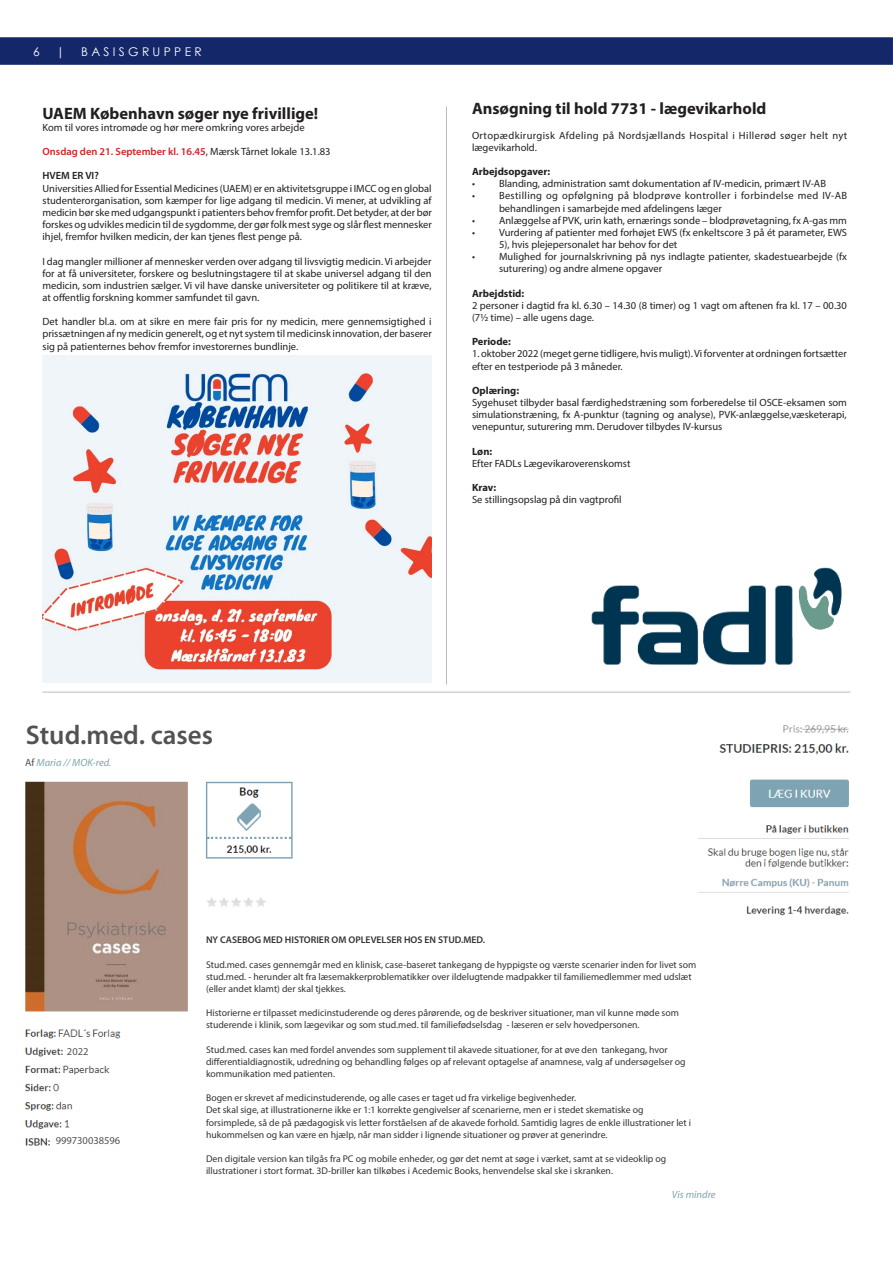
<style>
.page{position:relative;width:893px;height:1263px;background:#fff}
.page>*{position:absolute;margin:0;border:0;box-sizing:border-box;transform-origin:0 0}
.Brødtekst{font:600 27px "Myriad Pro";color:#525252}
.Brødtekst-2{font:700 16.5px "Myriad Pro";color:#231f20}
.Overskrift_mellem{font:700 16.5px "Myriad Pro";color:#231f20}
.t1{font:12px "Century Gothic";color:#fff}
.Brødtekst-3{font:10.5px/12.1px "Myriad Pro";color:#231f20;text-align:justify}
.Brødtekst-4{font:10.5px/12.1px "Myriad Pro";letter-spacing:.025em;color:#231f20}
.Brødtekst-5{font:10.5px/12.1px "Myriad Pro";letter-spacing:.035em;color:#231f20}
.Brødtekst-6{font:600 10.5px "Myriad Pro";color:#d1232a}
.Brødtekst-7{font:700 10.5px "Myriad Pro";color:#231f20}
.Brødtekst-8{font:italic 10.5px "Myriad Pro";color:#7ea4b3}
.Brødtekst-9{font:10.5px "Myriad Pro";color:#525252}
.Brødtekst-10{font:600 10.5px "Myriad Pro";color:#231f20}
.Brødtekst-11{font:9.75px/12.1px "Myriad Pro";color:#333}
.Brødtekst-12{font:600 9.75px "Myriad Pro";color:#333}
.s1{font-weight:400;color:#231f20}
.s2{font-style:normal;color:#525252}
</style>
<div class="page">
<div style="left:0;top:37px;width:893px;height:28px;background:#142768;border:2px solid #142768"></div>
<img style="left:24px;top:725px;width:825px;height:421px">
<div style="left:65px;top:1040px;width:48px;height:23px;background:#fff"></div>
<div style="left:202px;top:929px;width:502px;height:252px;background:#fff"></div>
<hr style="left:446px;top:106px;width:1px;height:579px;background:#bcbdc0">
<img style="left:43px;top:355px;width:389px;height:327px">
<hr style="left:43px;top:692px;width:807px;height:1px;background:#bcbdc0">
<div style="left:20px;top:720px;width:297px;height:34px;background:#fff"></div>
<div style="left:23px;top:755px;width:321px;height:25px;background:#fff"></div>
<div style="left:52px;top:1129px;width:77px;height:23px;background:#fff"></div>
<img style="left:591px;top:567px;width:251px;height:98px">
<p class="t1" style="left:33px;top:43px;width:8px">6</p>
<p class="t1" style="left:57px;top:43px;width:10px">|</p>
<p class="t1" style="left:81px;top:43px;width:122px">B A S I S G R U P P E R</p>
<p class="Overskrift_mellem" style="left:43px;top:102px;width:277px">UAEM København søger nye frivillige!</p>
<p class="Brødtekst-3" style="left:43px;top:121px;width:264px">Kom til vores intromøde og hør mere omkring vores arbejde</p>
<p class="Brødtekst-6" style="left:43px;top:145px;width:290px">Onsdag den 21. September kl. 16.45<span class="s1">, Mærsk Tårnet lokale 13.1.83</span></p>
<p class="Brødtekst-10" style="left:43px;top:169px;width:58px">HVEM ER VI?</p>
<p class="Brødtekst-3" style="left:43px;top:182px;width:391px">Universities Allied for Essential Medicines (UAEM) er en aktivitetsgruppe i IMCC og en global studenterorganisation, som kæmper for lige adgang til medicin. Vi mener, at udvikling af medicin bør ske med udgangspunkt i patienters behov fremfor profit. Det betyder, at der bør forskes og udvikles medicin til de sygdomme, der gør folk mest syge og slår flest mennesker ihjel, fremfor hvilken medicin, der kan tjenes flest penge på.</p>
<p class="Brødtekst-3" style="left:43px;top:255px;width:391px">I dag mangler millioner af mennesker verden over adgang til livsvigtig medicin. Vi arbejder for at få universiteter, forskere og beslutningstagere til at skabe universel adgang til den medicin, som industrien sælger. Vi vil have danske universiteter og politikere til at kræve, at offentlig forskning kommer samfundet til gavn.</p>
<p class="Brødtekst-3" style="left:43px;top:315px;width:391px">Det handler bl.a. om at sikre en mere fair pris for ny medicin, mere gennemsigtighed i prissætningen af ny medicin generelt, og et nyt system til medicinsk innovation, der baserer sig på patienternes behov fremfor investorernes bundlinje.</p>
<p class="Brødtekst-2" style="left:472px;top:98px;width:296px">Ansøgning til hold 7731 - lægevikarhold</p>
<p class="Brødtekst-5" style="left:472px;top:129px;width:377px">Ortopædkirurgisk Afdeling på Nordsjællands Hospital i Hillerød søger helt nyt lægevikarhold.</p>
<p class="Brødtekst-7" style="left:472px;top:165px;width:80px">Arbejdsopgaver:</p>
<p class="Brødtekst-3" style="left:472px;top:178px;width:356px">• Blanding, administration samt dokumentation af IV-medicin, primært IV-AB</p>
<p class="Brødtekst-4" style="left:499px;top:190px;width:350px;text-indent:-27px">• Bestilling og opfølgning på blodprøve kontroller i forbindelse med IV-AB behandlingen i samarbejde med afdelingens læger</p>
<p class="Brødtekst-3" style="left:472px;top:214px;width:377px">• Anlæggelse af PVK, urin kath, ernærings sonde – blodprøvetagning, fx A-gas mm</p>
<p class="Brødtekst-3" style="left:499px;top:226px;width:350px;text-indent:-27px">• Vurdering af patienter med forhøjet EWS (fx enkeltscore 3 på ét parameter, EWS<br>5), hvis plejepersonalet har behov for det</p>
<p class="Brødtekst-3" style="left:499px;top:250px;width:350px;text-indent:-27px">• Mulighed for journalskrivning på nys indlagte patienter, skadestuearbejde (fx suturering) og andre almene opgaver</p>
<p class="Brødtekst-7" style="left:472px;top:286px;width:54px">Arbejdstid:</p>
<p class="Brødtekst-3" style="left:472px;top:299px;width:376px">2 personer i dagtid fra kl. 6.30 – 14.30 (8 timer) og 1 vagt om aftenen fra kl. 17 – 00.30 (7½ time) – alle ugens dage.</p>
<p class="Brødtekst-7" style="left:472px;top:335px;width:40px">Periode:</p>
<p class="Brødtekst-3" style="left:472px;top:348px;width:376px">1. oktober 2022 (meget gerne tidligere, hvis muligt). Vi forventer at ordningen fortsætter efter en testperiode på 3 måneder.</p>
<p class="Brødtekst-7" style="left:472px;top:383px;width:49px">Oplæring:</p>
<p class="Brødtekst-3" style="left:472px;top:396px;width:377px">Sygehuset tilbyder basal færdighedstræning som forberedelse til OSCE-eksamen som simulationstræning, fx A-punktur (tagning og analyse), PVK-anlæggelse,væsketerapi, venepuntur, suturering mm. Derudover tilbydes IV-kursus</p>
<p class="Brødtekst-7" style="left:472px;top:444px;width:22px">Løn:</p>
<p class="Brødtekst-3" style="left:472px;top:457px;width:160px">Efter FADLs Lægevikaroverenskomst</p>
<p class="Brødtekst-7" style="left:472px;top:481px;width:26px">Krav:</p>
<p class="Brødtekst-3" style="left:472px;top:493px;width:151px">Se stillingsopslag på din vagtprofil</p>
<p class="Brødtekst" style="left:26px;top:717px;width:189px">Stud.med. cases</p>
<p class="Brødtekst-8" style="left:25px;top:756px;width:88px"><span class="s2">Af</span> Maria // MOK-red.</p>
<p class="Brødtekst-9" style="left:67px;top:1045px;width:23px">2022</p>
<p class="Brødtekst-9" style="left:56px;top:1134px;width:66px">999730038596</p>
<p class="Brødtekst-12" style="left:206px;top:934px;width:281px">NY CASEBOG MED HISTORIER OM OPLEVELSER HOS EN STUD.MED.</p>
<p class="Brødtekst-11" style="left:206px;top:958px;width:492px">Stud.med. cases gennemgår med en klinisk, case-baseret tankegang de hyppigste og værste scenarier inden for livet som stud.med. - herunder alt fra læsemakkerproblematikker over ildelugtende madpakker til familiemedlemmer med udslæt (eller andet klamt) der skal tjekkes.</p>
<p class="Brødtekst-11" style="left:206px;top:1007px;width:474px">Historierne er tilpasset medicinstuderende og deres pårørende, og de beskriver situationer, man vil kunne møde som studerende i klinik, som lægevikar og som stud.med. til familiefødselsdag - læseren er selv hovedpersonen.</p>
<p class="Brødtekst-11" style="left:206px;top:1043px;width:481px">Stud.med. cases kan med fordel anvendes som supplement til akavede situationer, for at øve den tankegang, hvor differentialdiagnostik, udredning og behandling følges op af relevant optagelse af anamnese, valg af undersøgelser og kommunikation med patienten.</p>
<p class="Brødtekst-11" style="left:206px;top:1092px;width:372px">Bogen er skrevet af medicinstuderende, og alle cases er taget ud fra virkelige begivenheder.</p>
<p class="Brødtekst-11" style="left:206px;top:1104px;width:487px">Det skal sige, at illustrationerne ikke er 1:1 korrekte gengivelser af scenarierne, men er i stedet skematiske og forsimplede, så de på pædagogisk vis letter forståelsen af de akavede forhold. Samtidig lagres de enkle illustrationer let i hukommelsen og kan være en hjælp, når man sidder i lignende situationer og prøver at generindre.</p>
<p class="Brødtekst-11" style="left:206px;top:1152px;width:462px">Den digitale version kan tilgås fra PC og mobile enheder, og gør det nemt at søge i værket, samt at se videoklip og illustrationer i stort format. 3D-briller kan tilkøbes i Acedemic Books, henvendelse skal ske i skranken.</p>
<p class="Brødtekst-8" style="left:672px;top:1188px;width:45px">Vis mindre</p>
</div>
